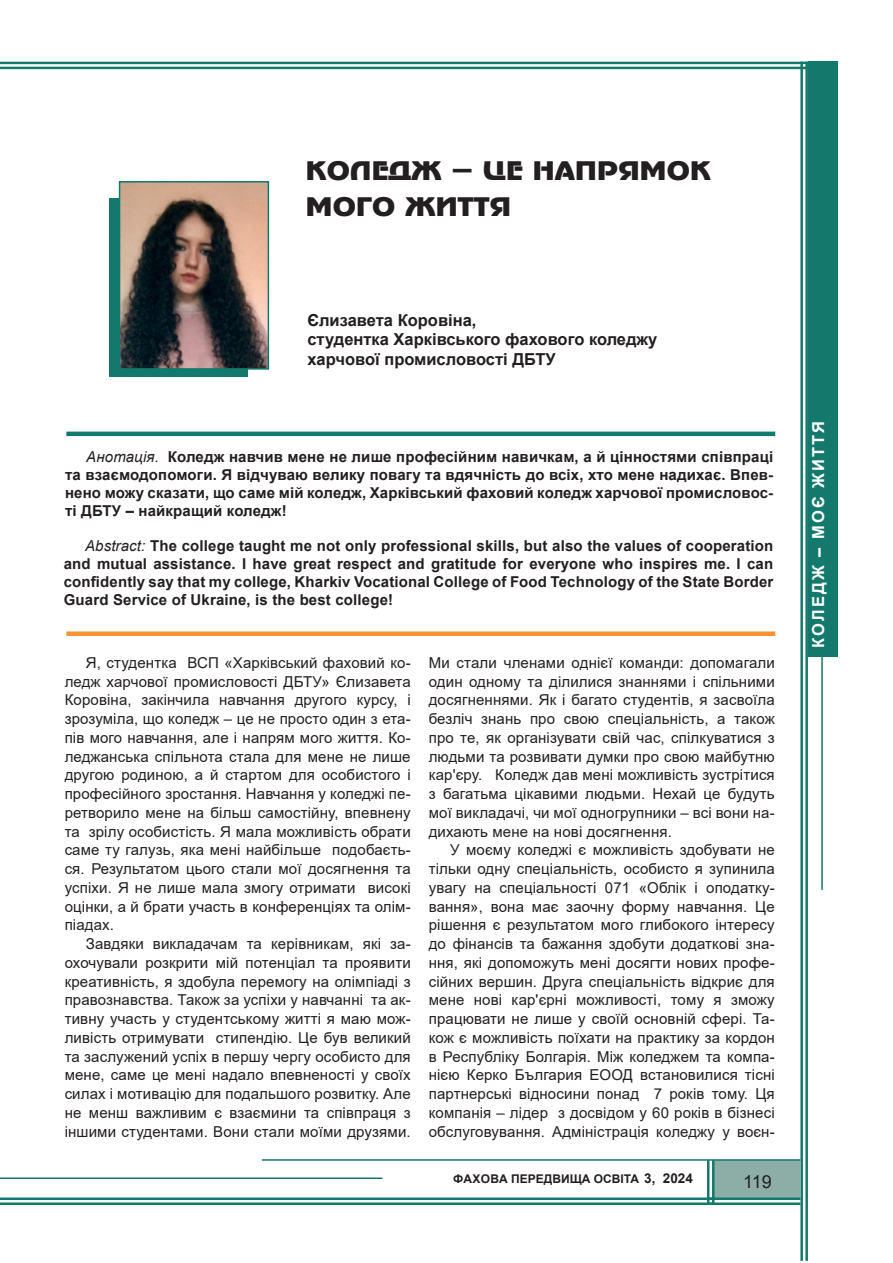
<style>
.page{position:relative;width:893px;height:1263px;background:#fff}
.page>*{position:absolute;margin:0;border:0;box-sizing:border-box;transform-origin:0 0}
.t1{font:25.5px/36px "Uk Adver Gothic";letter-spacing:.01em;color:#231f20;scale:1.09 1}
.t2{font:18px "Arial";color:#231f20}
.t3{font:700 16.5px/19.8px "Arial";color:#231f20}
.t4{font:700 16.5px "Arial";letter-spacing:.135em;color:#fff}
.t5{font:15px/18.8px "Arial";letter-spacing:.01em;color:#231f20;text-align:justify}
.t6{font:700 15px/18px "Arial";letter-spacing:.01em;color:#231f20;text-align:justify}
.t7{font:700 12px "Arial";color:#231f20}
.s1{font-weight:400;font-style:italic}
.s2{font-size:13.5px}
</style>
<div class="page">
<div style="left:808px;top:62px;width:30px;height:595px;background:#13796d"></div>
<div style="left:714px;top:1160px;width:86px;height:37px;background:#8dada7"></div>
<hr style="left:0;top:62px;width:812px;height:2px;background:#13796d">
<hr style="left:0;top:67px;width:812px;height:2px;background:#13796d">
<hr style="left:262px;top:1159px;width:538px;height:2px;background:#13796d">
<hr style="left:0;top:1177px;width:382px;height:2px;background:#13796d">
<hr style="left:821px;top:657px;width:2px;height:233px;background:#13796d">
<hr style="left:0;top:1197px;width:714px;height:3px;background:#13796d">
<hr style="left:0;top:1202px;width:714px;height:3px;background:#13796d">
<hr style="left:712px;top:1160px;width:2px;height:45px;background:#13796d">
<hr style="left:707px;top:1160px;width:2px;height:45px;background:#13796d">
<hr style="left:707px;top:1197px;width:93px;height:3px;background:#13796d">
<hr style="left:707px;top:1202px;width:93px;height:3px;background:#13796d">
<hr style="left:800px;top:62px;width:3px;height:1199px;background:#13796d">
<hr style="left:805px;top:62px;width:3px;height:1199px;background:#13796d">
<hr style="left:66px;top:432px;width:709px;height:4px;background:#13796d">
<div style="left:66px;top:631px;width:709px;height:5px;background:#f79332"></div>
<div style="left:109px;top:198px;width:138px;height:179px;background:#13796d"></div>
<img style="left:122px;top:184px;width:144px;height:183px">
<div style="left:119px;top:181px;width:150px;height:189px;border:2px solid #13796d"></div>
<h1 class="t1" style="left:306px;top:153px;width:373px">КОЛЕДЖ – ЦЕ НАПРЯМОК<br>МОГО ЖИТТЯ</h1>
<p class="t3" style="left:307px;top:310px;width:352px">Єлизавета Коровіна,<br>студентка Харківського фахового коледжу харчової промисловості ДБТУ</p>
<p class="t6" style="left:65px;top:448px;width:710px;text-indent:21px"><span class="s1">Анотація.</span> Коледж навчив мене не лише професійним навичкам, а й цінностями співпраці та взаємодопомоги. Я відчуваю велику повагу та вдячність до всіх, хто мене надихає. Впев&shy;нено можу сказати, що саме мій коледж, Харківський фаховий коледж харчової промисловос&shy;ті ДБТУ – найкращий коледж!</p>
<p class="t6" style="left:64px;top:536px;width:711px;text-indent:21px"><span class="s1">Abstract:</span> The college taught me not only professional skills, but also the values of cooperation and mutual assistance. I have great respect and gratitude for everyone who inspires me. I can confidently say that my college, Kharkiv Vocational College of Food Technology of the State Border Guard Service of Ukraine, is the best college!</p>
<p class="t5" style="left:65px;top:653px;width:348px;text-indent:21px">Я, студентка ВСП «Харківський фаховий ко&shy;ледж харчової промисловості ДБТУ» Єлизавета Коровіна, закінчила навчання другого курсу, і зрозуміла, що коледж – це не просто один з ета&shy;пів мого навчання, але і напрям мого життя. Ко&shy;леджанська спільнота стала для мене не лише другою родиною, а й стартом для особистого і професійного зростання. Навчання у коледжі пе&shy;ретворило мене на більш самостійну, впевнену та зрілу особистість. Я мала можливість обрати саме ту галузь, яка мені найбільше подобаєть&shy;ся. Результатом цього стали мої досягнення та успіхи. Я не лише мала змогу отримати високі оцінки, а й брати участь в конференціях та олім&shy;піадах.</p>
<p class="t5" style="left:65px;top:934px;width:348px;text-indent:21px">Завдяки викладачам та керівникам, які за&shy;охочували розкрити мій потенціал та проявити креативність, я здобула перемогу на олімпіаді з правознавства. Також за успіхи у навчанні та ак&shy;тивну участь у студентському житті я маю мож&shy;ливість отримувати стипендію. Це був великий та заслужений успіх в першу чергу особисто для мене, саме це мені надало впевненості у своїх силах і мотивацію для подальшого розвитку. Але не менш важливим є взаємини та співпраця з іншими студентами. Вони стали моїми друзями.</p>
<p class="t5" style="left:429px;top:653px;width:348px">Ми стали членами однієї команди: допомагали один одному та ділилися знаннями і спільними досягненнями. Як і багато студентів, я засвоїла безліч знань про свою спеціальність, а також про те, як організувати свій час, спілкуватися з людьми та розвивати думки про свою майбутню кар'єру. Коледж дав мені можливість зустрітися з багатьма цікавими людьми. Нехай це будуть мої викладачі, чи мої одногрупники – всі вони на&shy;дихають мене на нові досягнення.</p>
<p class="t5" style="left:429px;top:841px;width:348px;text-indent:21px">У моєму коледжі є можливість здобувати не тільки одну спеціальність, особисто я зупинила увагу на спеціальності 071 «Облік і оподатку&shy;вання», вона має заочну форму навчання. Це рішення є результатом мого глибокого інтересу до фінансів та бажання здобути додаткові зна&shy;ння, які допоможуть мені досягти нових профе&shy;сійних вершин. Друга спеціальність відкриє для мене нові кар'єрні можливості, тому я зможу працювати не лише у своїй основній сфері. Та&shy;кож є можливість поїхати на практику за кордон в Республіку Болгарія. Між коледжем та компа&shy;нією Керко България ЕООД встановилися тісні партнерські відносини понад 7 років тому. Ця компанія – лідер з досвідом у 60 років в бізнесі обслуговування. Адміністрація коледжу у воєн-</p>
<p class="t7" style="left:453px;top:1170px;width:241px">ФАХОВА ПЕРЕДВИЩА ОСВІТА <span class="s2">3, 2024</span></p>
<p class="t2" style="left:743px;top:1169px;width:30px">119</p>
<p class="t4" style="left:807px;top:648px;width:229px;rotate:-90deg">КОЛЕДЖ – МОЄ ЖИТТЯ</p>
</div>
